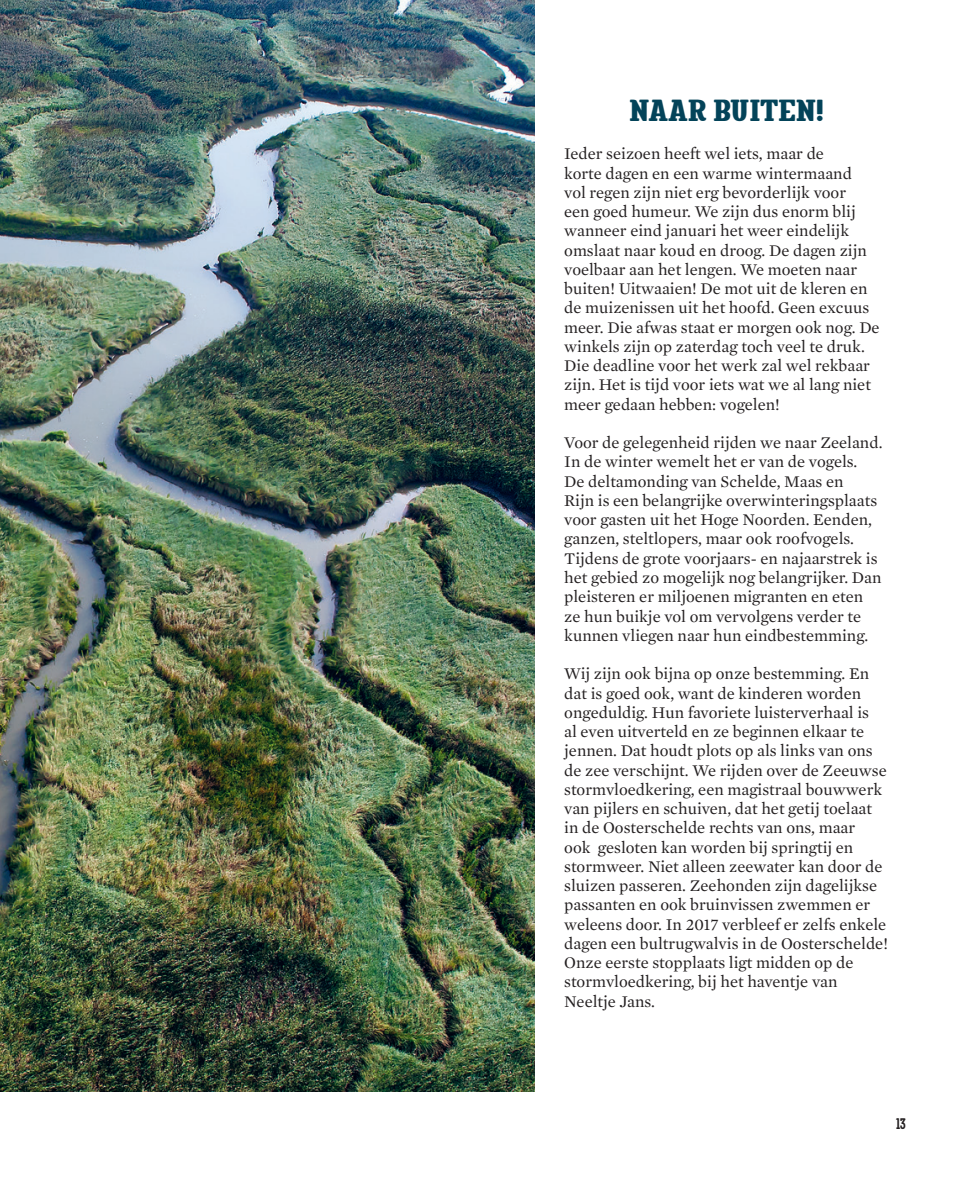
<style>
.page{position:relative;width:968px;height:1191px;background:#fff}
.page>*{position:absolute;margin:0;border:0;box-sizing:border-box;transform-origin:0 0}
.t1{font:49px "Camper Slab";color:#034359}
.t2{font:24.5px "Camper Serif 2";color:#231f20}
.t3{font:16.62px/19.2px "Mercury Text G1";color:#231f20}
</style>
<div class="page">
<img style="left:0;top:0;width:534px;height:1091px">
<h1 class="t1" style="left:629px;top:89px;width:196px">NAar Buiten!</h1>
<p class="t3" style="left:564px;top:144px;width:317px">Ieder seizoen heeft wel iets, maar de<br>korte dagen en een warme wintermaand<br>vol regen zijn niet erg bevorderlijk voor<br>een goed humeur. We zijn dus enorm blij wanneer eind januari het weer eindelijk omslaat naar koud en droog. De dagen zijn voelbaar aan het lengen. We moeten naar buiten! Uitwaaien! De mot uit de kleren en de muizenissen uit het hoofd. Geen excuus meer. Die afwas staat er morgen ook nog. De winkels zijn op zaterdag toch veel te druk.<br>Die deadline voor het werk zal wel rekbaar zijn. Het is tijd voor iets wat we al lang niet meer gedaan hebben: vogelen!</p>
<p class="t3" style="left:564px;top:433px;width:320px">Voor de gelegenheid rijden we naar Zeeland.<br>In de winter wemelt het er van de vogels.<br>De deltamonding van Schelde, Maas en<br>Rijn is een belangrijke overwinteringsplaats voor gasten uit het Hoge Noorden. Eenden, ganzen, steltlopers, maar ook roofvogels.<br>Tijdens de grote voorjaars- en najaarstrek is het gebied zo mogelijk nog belangrijker. Dan pleisteren er miljoenen migranten en eten ze hun buikje vol om vervolgens verder te kunnen vliegen naar hun eindbestemming.</p>
<p class="t3" style="left:564px;top:664px;width:325px">Wij zijn ook bijna op onze bestemming. En dat is goed ook, want de kinderen worden ongeduldig. Hun favoriete luisterverhaal is<br>al even uitverteld en ze beginnen elkaar te jennen. Dat houdt plots op als links van ons de zee verschijnt. We rijden over de Zeeuwse stormvloedkering, een magistraal bouwwerk van pijlers en schuiven, dat het getij toelaat in de Oosterschelde rechts van ons, maar<br>ook gesloten kan worden bij springtij en stormweer. Niet alleen zeewater kan door de sluizen passeren. Zeehonden zijn dagelijkse passanten en ook bruinvissen zwemmen er weleens door. In 2017 verbleef er zelfs enkele dagen een bultrugwalvis in de Oosterschelde!<br>Onze eerste stopplaats ligt midden op de stormvloedkering, bij het haventje van Neeltje Jans.</p>
<h2 class="t2" style="left:895px;top:1114px;width:11px">13</h2>
</div>
